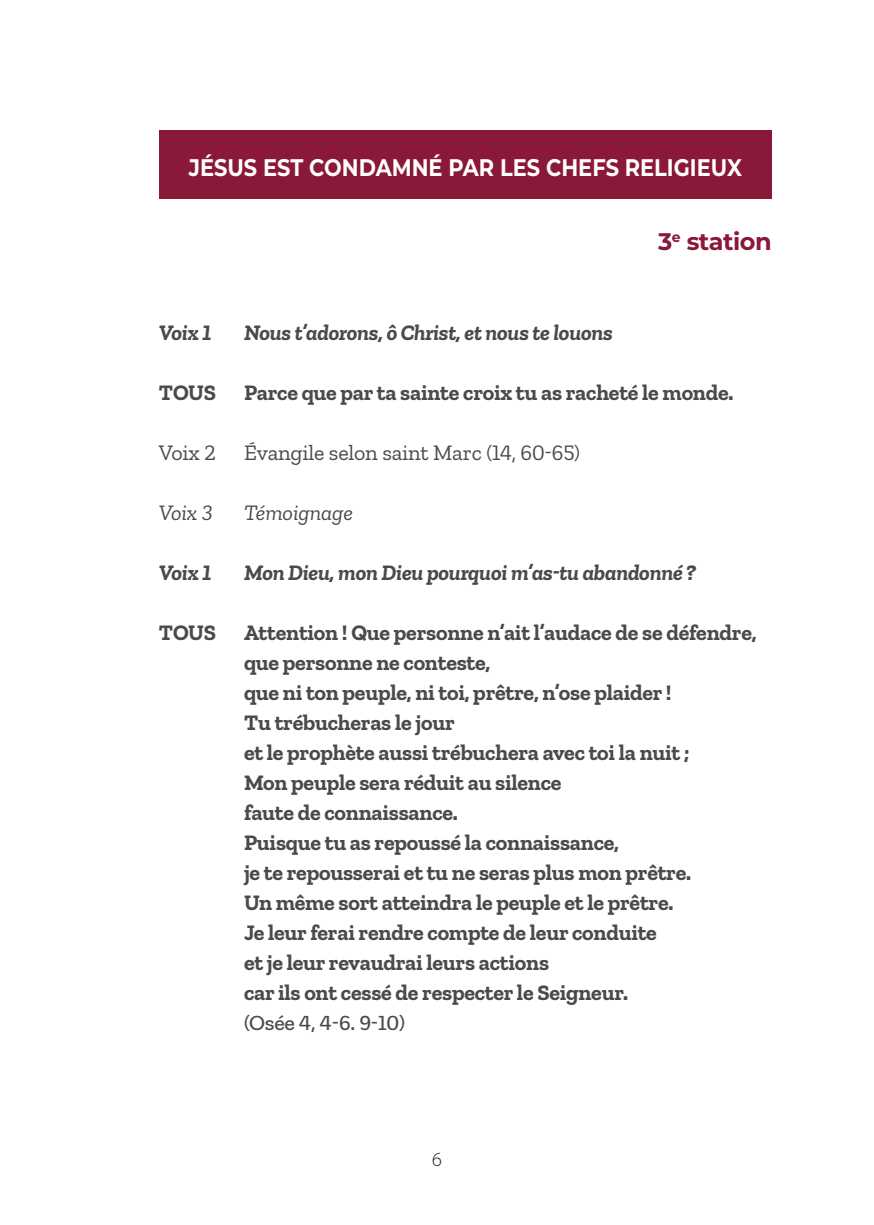
<style>
.page{position:relative;width:874px;height:1225px;background:#fff}
.page>*{position:absolute;margin:0;border:0;box-sizing:border-box;transform-origin:0 0}
.t1{font:700 24px "Montserrat";color:#fff;scale:.87 1}
.t2{font:700 24px "Montserrat";letter-spacing:-.02em;color:#8a1838}
.t3{font:700 22px/30px "Zilla Slab";letter-spacing:-.01em;color:#494a4b}
.t4{font:italic 700 22px "Zilla Slab";letter-spacing:-.01em;color:#494a4b}
.t5{font:22px "Zilla Slab";letter-spacing:-.01em;color:#494a4b}
.t6{font:500 22px "Zilla Slab";letter-spacing:-.01em;color:#494a4b}
.t7{font:italic 22px "Zilla Slab";letter-spacing:-.005em;color:#494a4b}
.t8{font:300 20px "Myriad Pro";color:#231f20}
</style>
<div class="page">
<div style="left:159px;top:130px;width:612px;height:68px;background:#8a1838"></div>
<p class="t1" style="left:189px;top:150px;width:637px">JÉSUS EST CONDAMNÉ PAR LES CHEFS RELIGIEUX</p>
<p class="t4" style="left:159px;top:320px;width:54px">Voix 1</p>
<p class="t4" style="left:244px;top:320px;width:370px">Nous t’adorons, ô Christ, et nous te louons</p>
<p class="t2" style="left:657px;top:224px;width:115px">3<sup>e</sup> station</p>
<p class="t3" style="left:159px;top:378px;width:59px">TOUS</p>
<p class="t3" style="left:244px;top:378px;width:491px">Parce que par ta sainte croix tu as racheté le monde.</p>
<p class="t5" style="left:159px;top:441px;width:58px">Voix 2</p>
<p class="t5" style="left:244px;top:441px;width:337px">Évangile selon saint Marc (14, 60-65)</p>
<p class="t7" style="left:159px;top:501px;width:55px">Voix 3</p>
<p class="t7" style="left:244px;top:501px;width:110px">Témoignage</p>
<p class="t4" style="left:159px;top:560px;width:54px">Voix 1</p>
<p class="t4" style="left:244px;top:560px;width:453px">Mon Dieu, mon Dieu pourquoi m’as-tu abandonné ?</p>
<p class="t3" style="left:159px;top:618px;width:59px">TOUS</p>
<p class="t3" style="left:244px;top:618px;width:514px">Attention ! Que personne n’ait l’audace de se défendre, que personne ne conteste,<br>que ni ton peuple, ni toi, prêtre, n’ose plaider !<br>Tu trébucheras le jour<br>et le prophète aussi trébuchera avec toi la nuit ;<br>Mon peuple sera réduit au silence<br>faute de connaissance.<br>Puisque tu as repoussé la connaissance,<br>je te repousserai et tu ne seras plus mon prêtre.<br>Un même sort atteindra le peuple et le prêtre.<br>Je leur ferai rendre compte de leur conduite<br>et je leur revaudrai leurs actions<br>car ils ont cessé de respecter le Seigneur.</p>
<p class="t6" style="left:244px;top:1011px;width:162px">(Osée 4, 4-6. 9-10)</p>
<p class="t8" style="left:432px;top:1147px;width:11px">6</p>
</div>
